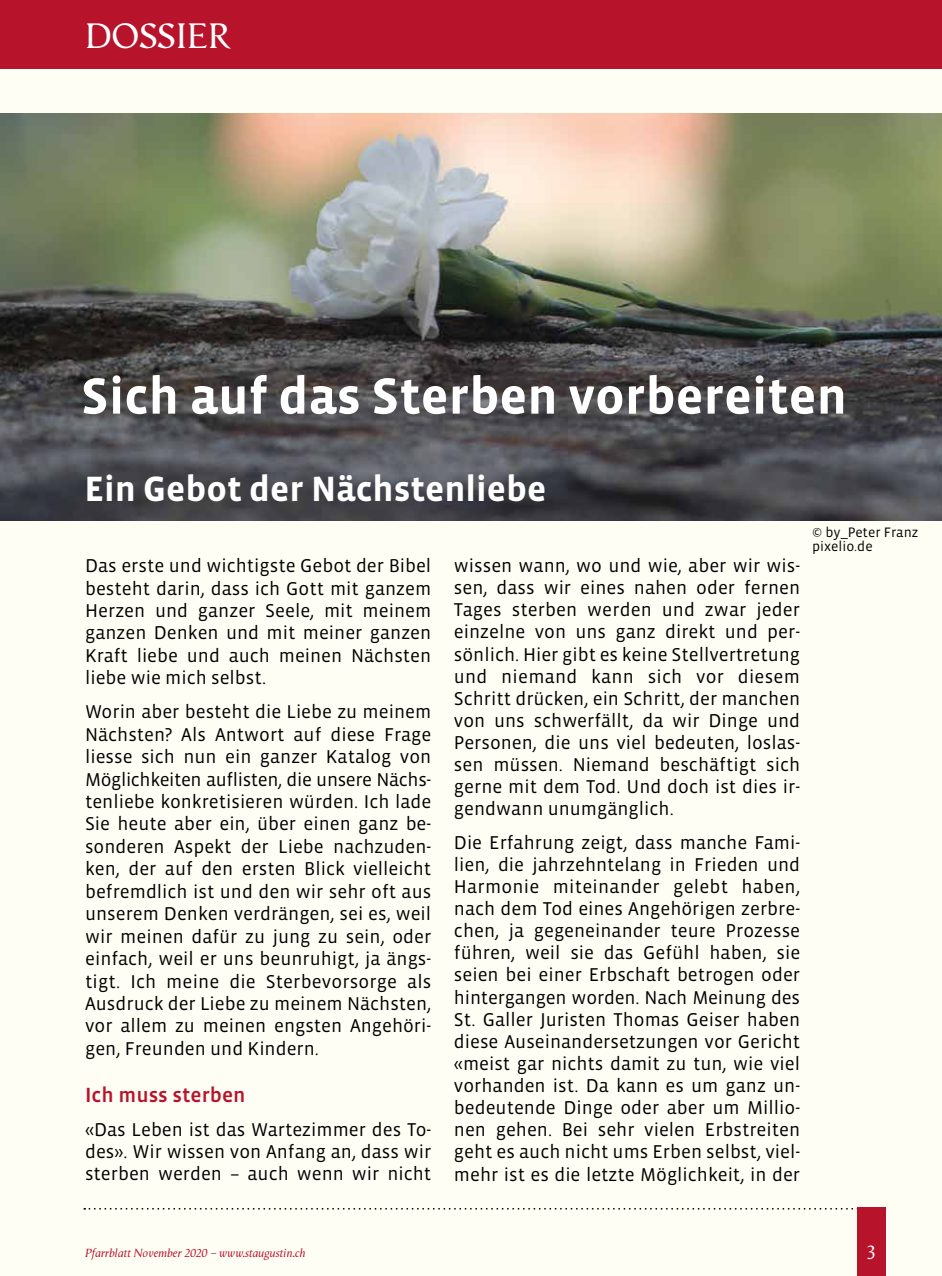
<style>
.page{position:relative;width:942px;height:1276px;background:#fff}
.page>*{position:absolute;margin:0;border:0;box-sizing:border-box;transform-origin:0 0}
.t1{font:700 52px "Vista Sans";color:#fff}
.t2{font:700 36px "Vista Sans";color:#fff}
.t3{font:36px "Vega";color:#fff}
.t4{font:21px "Vista Sans Med";color:#b7142c}
.t5{font:20px "Vega";color:#fff}
.t6{font:19px/22.2px "Vista Sans";color:#000;text-align:justify}
.t7{font:14px/14px "Vista Sans";color:#000}
.t8{font:italic 12px "Vega";color:#b7142c}
</style>
<div class="page">
<div style="left:0;top:0;width:941px;height:1276px;background:#fffef5"></div>
<svg style="left:84px;top:1208px;width:802px;height:1px"></svg>
<div style="left:856px;top:1208px;width:28px;height:68px;background:#b7142c"></div>
<div style="left:0;top:0;width:941px;height:68px;background:#b7142c"></div>
<img style="left:0;top:113px;width:941px;height:407px">
<h2 class="t3" style="left:85px;top:15px;width:147px">DOSSIER</h2>
<h1 class="t1" style="left:81px;top:370px;width:767px">Sich auf das Sterben vorbereiten</h1>
<h2 class="t2" style="left:84px;top:470px;width:463px">Ein Gebot der Nächstenliebe</h2>
<p class="t6" style="left:85px;top:555px;width:347px">Das erste und wichtigste Gebot der Bibel besteht darin, dass ich Gott mit ganzem Herzen und ganzer Seele, mit meinem ganzen Denken und mit meiner ganzen Kraft liebe und auch meinen Nächsten liebe wie mich selbst.</p>
<p class="t6" style="left:85px;top:701px;width:347px">Worin aber besteht die Liebe zu meinem Nächsten? Als Antwort auf diese Frage liesse sich nun ein ganzer Katalog von Möglichkeiten auflisten, die unsere Nächs&shy;tenliebe konkretisieren würden. Ich lade Sie heute aber ein, über einen ganz be&shy;sonderen Aspekt der Liebe nachzuden&shy;ken, der auf den ersten Blick vielleicht befremdlich ist und den wir sehr oft aus unserem Denken verdrängen, sei es, weil wir meinen dafür zu jung zu sein, oder einfach, weil er uns beunruhigt, ja ängs&shy;tigt. Ich meine die Sterbevorsorge als Ausdruck der Liebe zu meinem Nächsten, vor allem zu meinen engsten Angehöri&shy;gen, Freunden und Kindern.</p>
<p class="t4" style="left:85px;top:1084px;width:162px">Ich muss sterben</p>
<p class="t6" style="left:85px;top:1118px;width:347px">«Das Leben ist das Wartezimmer des To&shy;des». Wir wissen von Anfang an, dass wir sterben werden – auch wenn wir nicht</p>
<p class="t6" style="left:454px;top:555px;width:347px">wissen wann, wo und wie, aber wir wis&shy;sen, dass wir eines nahen oder fernen Tages sterben werden und zwar jeder einzelne von uns ganz direkt und per&shy;sönlich. Hier gibt es keine Stellvertretung und niemand kann sich vor diesem Schritt drücken, ein Schritt, der manchen von uns schwerfällt, da wir Dinge und Personen, die uns viel bedeuten, loslas&shy;sen müssen. Niemand beschäftigt sich gerne mit dem Tod. Und doch ist dies ir&shy;gendwann unumgänglich.</p>
<p class="t6" style="left:454px;top:831px;width:347px">Die Erfahrung zeigt, dass manche Fami&shy;lien, die jahrzehntelang in Frieden und Harmonie miteinander gelebt haben, nach dem Tod eines Angehörigen zerbre&shy;chen, ja gegeneinander teure Prozesse führen, weil sie das Gefühl haben, sie seien bei einer Erbschaft betrogen oder hintergangen worden. Nach Meinung des St. Galler Juristen Thomas Geiser haben diese Auseinandersetzungen vor Gericht «meist gar nichts damit zu tun, wie viel vorhanden ist. Da kann es um ganz un&shy;bedeutende Dinge oder aber um Millio&shy;nen gehen. Bei sehr vielen Erbstreiten geht es auch nicht ums Erben selbst, viel&shy;mehr ist es die letzte Möglichkeit, in der</p>
<p class="t7" style="left:811px;top:526px;width:108px">© by_Peter Franz pixelio.de</p>
<p class="t8" style="left:85px;top:1245px;width:221px">Pfarrblatt November 2020 – www.staugustin.ch</p>
<p class="t5" style="left:865px;top:1240px;width:15px">#</p>
<p class="t5" style="left:865px;top:1240px;width:12px">3</p>
</div>
